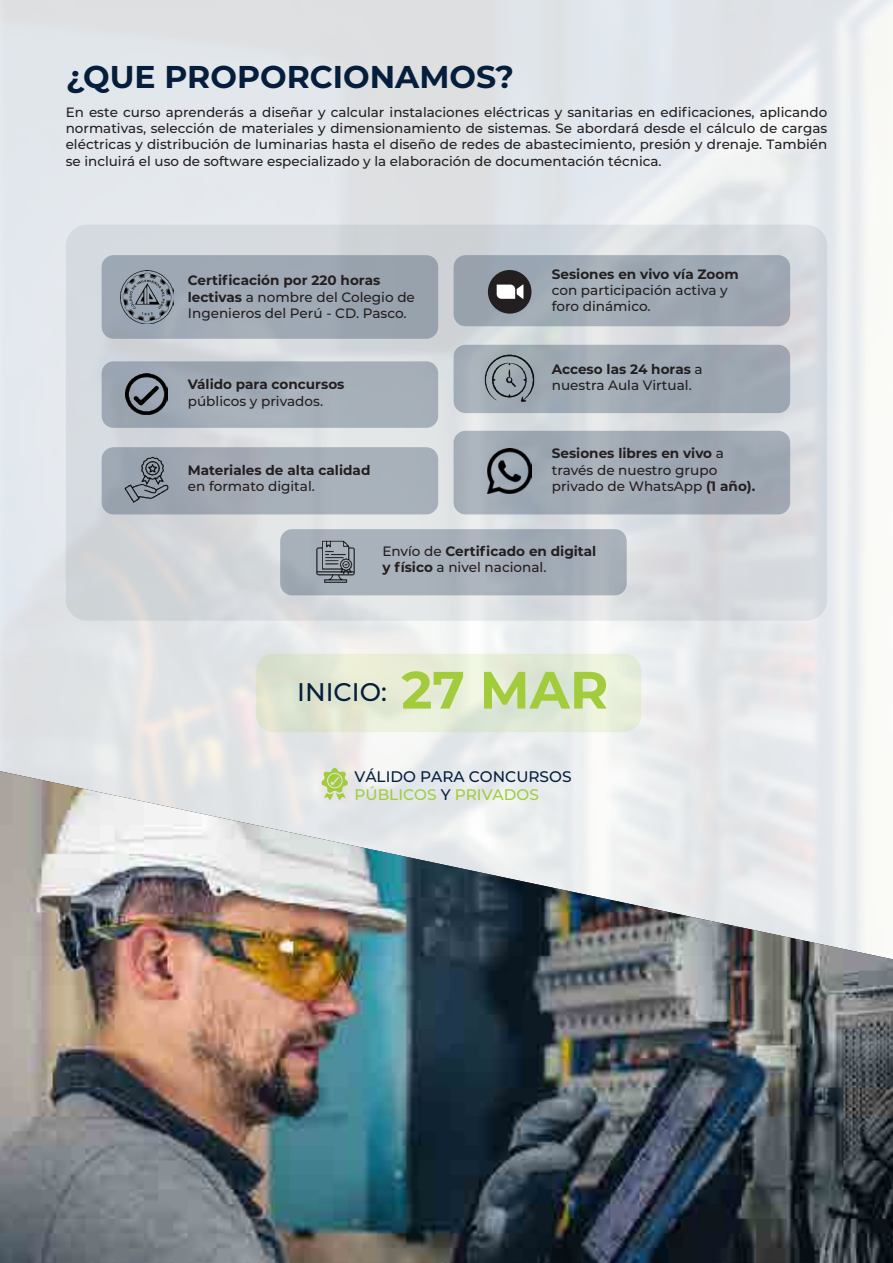
<style>
.page{position:relative;width:893px;height:1263px;background:#fff}
.page>*{position:absolute;margin:0;border:0;box-sizing:border-box;transform-origin:0 0}
.t1{font:700 31.5px "Montserrat";color:#041e3c}
.t2{font:500 25.5px "Montserrat";color:#041e3c}
.t3{font:500 15.3px/18.5px "Montserrat";color:#041e3c}
.t4{font:500 13.65px/16.4px "Montserrat";color:#231f20}
.t5{font:700 13.65px/16.4px "Montserrat";color:#231f20}
.t6{font:500 13.5px/16.2px "Montserrat";color:#231f20;text-align:justify}
.s1{font-weight:700}
.s2{font-weight:500}
.s3{font-weight:700;font-size:52.35px;color:#a2cc3b}
.s4{color:#a2cc3b}
</style>
<div class="page">
<img style="left:0;top:771px;width:893px;height:492px">
<div style="left:256px;top:654px;width:385px;height:78px;background:linear-gradient(to right,#e0e5d0,#e6eedc);border-radius:18px"></div>
<div style="left:66px;top:225px;width:761px;height:396px;background:linear-gradient(to right,#d6dadd,#dadde1);border-radius:21px"></div>
<div style="left:102px;top:255px;width:336px;height:84px;background:#9ea8b5;border-radius:12px"></div>
<div style="left:102px;top:361px;width:336px;height:67px;background:linear-gradient(to right,#9ca6b2,#a9b2ba);border-radius:12px"></div>
<div style="left:102px;top:447px;width:336px;height:67px;background:linear-gradient(to right,#9ba3af,#acb5bc);border-radius:12px"></div>
<div style="left:454px;top:255px;width:336px;height:71px;background:#9ea8b2;border-radius:12px"></div>
<div style="left:454px;top:345px;width:336px;height:68px;background:linear-gradient(to right,#a4aeb7,#9ca5b1);border-radius:12px"></div>
<div style="left:454px;top:431px;width:336px;height:83px;background:#a0aab4;border-radius:12px"></div>
<div style="left:280px;top:529px;width:347px;height:66px;background:#a8b1ba;border-radius:12px"></div>
<div style="left:488px;top:270px;width:43px;height:44px;background:#231f20;border-radius:50%"></div>
<svg style="left:497px;top:284px;width:26px;height:15px"></svg>
<img style="left:481px;top:349px;width:58px;height:58px">
<img style="left:126px;top:373px;width:42px;height:42px">
<img style="left:120px;top:270px;width:53px;height:53px">
<img style="left:123px;top:456px;width:48px;height:47px">
<img style="left:316px;top:540px;width:39px;height:43px">
<img style="left:487px;top:449px;width:45px;height:44px">
<svg style="left:321px;top:768px;width:27px;height:32px"></svg>
<h1 class="t1" style="left:66px;top:54px;width:449px">¿QUE PROPORCIONAMOS?</h1>
<p class="t6" style="left:66px;top:104px;width:763px">En este curso aprenderás a diseñar y calcular instalaciones eléctricas y sanitarias en edificaciones, aplicando normativas, selección de materiales y dimensionamiento de sistemas. Se abordará desde el cálculo de cargas eléctricas y distribución de luminarias hasta el diseño de redes de abastecimiento, presión y drenaje. También se incluirá el uso de software especializado y la elaboración de documentación técnica.</p>
<p class="t4" style="left:188px;top:272px;width:229px"><span class="s1">Certificación por 220 horas lectivas</span> a nombre del Colegio de<br>Ingenieros del Perú - CD. Pasco.</p>
<p class="t5" style="left:188px;top:375px;width:158px">Válido para concursos</p>
<p class="t4" style="left:188px;top:392px;width:137px">públicos y privados.</p>
<p class="t5" style="left:188px;top:461px;width:184px">Materiales de alta calidad</p>
<p class="t4" style="left:188px;top:478px;width:129px">en formato digital.</p>
<p class="t5" style="left:552px;top:265px;width:188px">Sesiones en vivo vía Zoom</p>
<p class="t4" style="left:552px;top:281px;width:177px">con participación activa y foro dinámico.</p>
<p class="t4" style="left:552px;top:360px;width:152px"><span class="s1">Acceso las 24 horas</span> a nuestra Aula Virtual.</p>
<p class="t4" style="left:552px;top:445px;width:205px"><span class="s1">Sesiones libres en vivo</span> a través de nuestro grupo privado de WhatsApp <span class="s1">(1 año).</span></p>
<p class="t5" style="left:382px;top:542px;width:215px"><span class="s2">Envío de</span> Certificado en digital y físico <span class="s2">a nivel nacional.</span></p>
<h2 class="t2" style="left:297px;top:674px;width:313px">INICIO: <span class="s3">27 MAR</span></h2>
<p class="t3" style="left:354px;top:766px;width:219px">VÁLIDO PARA CONCURSOS<br><span class="s4">PÚBLICOS</span> Y <span class="s4">PRIVADOS</span></p>
</div>
